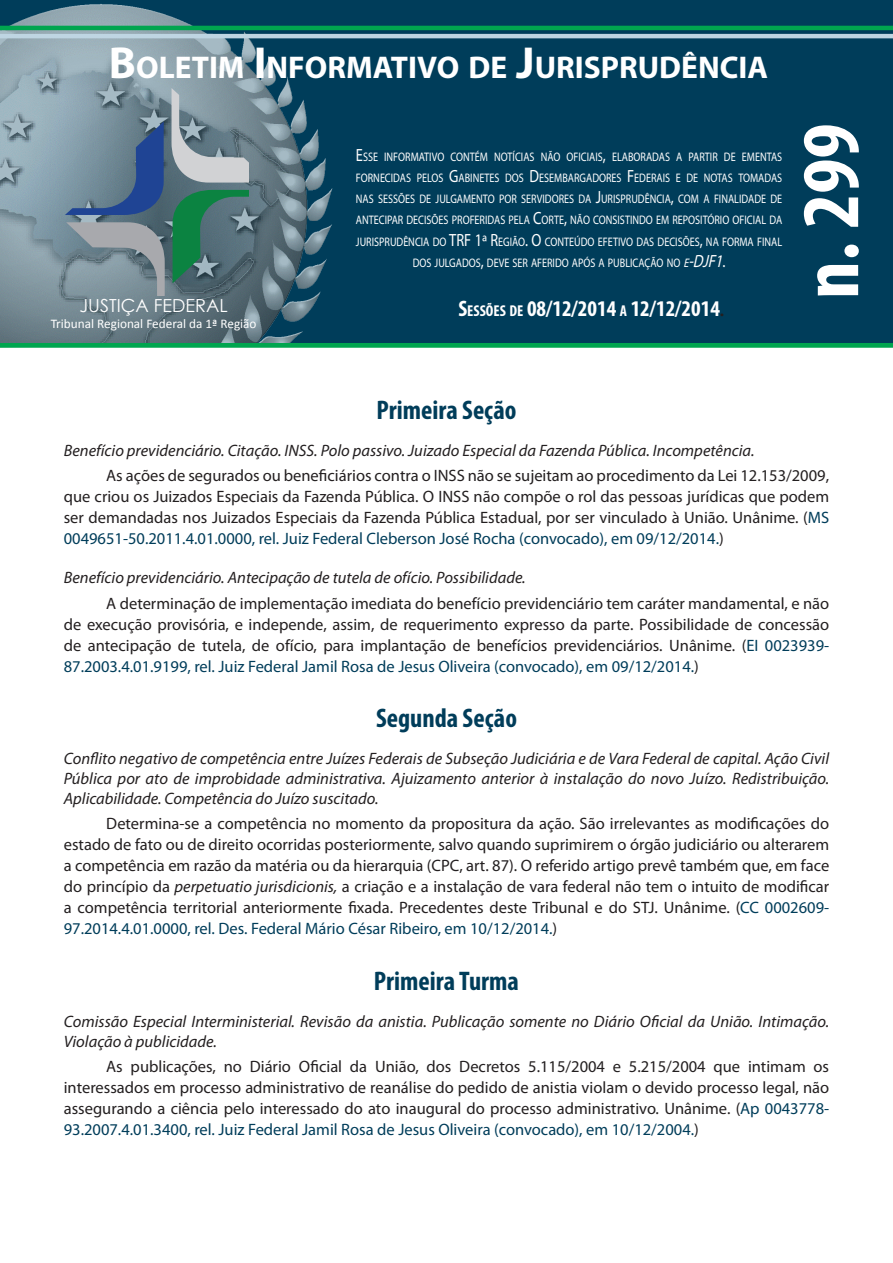
<style>
.page{position:relative;width:893px;height:1263px;background:#fff}
.page>*{position:absolute;margin:0;border:0;box-sizing:border-box;transform-origin:0 0}
.t1{font:700 condensed 82.5px "Myriad Pro";color:#fff}
.t2{font:700 31.5px "Myriad Pro";color:#fff}
.TÍTULO{font:700 condensed 27px "Myriad Pro";color:#003d5a}
.t3{font:700 condensed 22.5px "Myriad Pro";color:#fff}
.Título_SEÇÕES_e_TURM{font:18px "Century Gothic";color:#fff}
.Texto_EMENTA{font:16.5px/21px "Myriad Pro";color:#231f20;text-align:justify}
.Cabeça_EMENTA{font:italic 16.5px/19.8px "Myriad Pro";color:#231f20;text-align:justify}
.t4{font:13.2px "Calibri";color:#fff}
.t5{font:12.45px/21.3px "Myriad Pro";color:#fff;text-align:center;scale:.82 1}
.s1{font-size:45px}
.s2{font-size:17.7px}
.s3{font-style:italic}
.s4{font-style:italic;font-size:17.7px}
.s5{font-size:15.75px}
.s6{font-family:"Times New Roman";font-stretch:normal;font-size:18px;color:#231f20}
.s7{color:#003d5a}
</style>
<div class="page">
<div style="left:0;top:0;width:893px;height:343px;background:#003d5a"></div>
<img style="left:0;top:4px;width:406px;height:339px">
<div style="left:0;top:34px;width:893px;height:4px;border:1px solid #bed5e2"></div>
<hr style="left:0;top:344px;width:893px;height:3px;background:#00a54f">
<div style="left:0;top:343px;width:893px;height:5px;border:1px solid #00a54f"></div>
<div style="left:0;top:26px;width:893px;height:4px;border:1px solid #00a54f"></div>
<svg style="left:65px;top:122px;width:99px;height:93px"></svg>
<svg style="left:173px;top:190px;width:76px;height:93px"></svg>
<svg style="left:66px;top:222px;width:99px;height:74px"></svg>
<svg style="left:171px;top:88px;width:78px;height:95px"></svg>
<p class="t2" style="left:109px;top:47px;width:661px"><span class="s1">B</span>OLETIM <span class="s1">I</span> NFORMATIVO DE <span class="s1">J</span>URISPRUDÊNCIA</p>
<p class="t5" style="left:356px;top:146px;width:521px"><span class="s2">E</span>SSE INFORMATIVO CONTÉM NOTÍCIAS NÃO OFICIAIS<span class="s2">,</span> ELABORADAS A PARTIR DE EMENTAS FORNECIDAS PELOS <span class="s2">G</span>ABINETES DOS <span class="s2">D</span>ESEMBARGADORES <span class="s2">F</span> EDERAIS E DE NOTAS TOMADAS NAS SESSÕES DE JULGAMENTO POR SERVIDORES DA <span class="s2">J</span>URISPRUDÊNCIA<span class="s2">,</span> COM A FINALIDADE DE ANTECIPAR DECISÕES PROFERIDAS PELA <span class="s2">C</span>ORTE<span class="s2">,</span> NÃO CONSISTINDO EM REPOSITÓRIO OFICIAL DA JURISPRUDÊNCIA DO <span class="s2">TRF 1ª R</span>EGIÃO<span class="s2">. O</span> CONTEÚDO EFETIVO DAS DECISÕES<span class="s2">,</span> NA FORMA FINAL DOS JULGADOS<span class="s2">,</span> DEVE SER AFERIDO APÓS A PUBLICAÇÃO NO <span class="s3">e</span><span class="s4">-DJF1</span><span class="s2">.</span></p>
<p class="Título_SEÇÕES_e_TURM" style="left:80px;top:293px;width:150px">JUSTIÇA FEDERAL</p>
<p class="t3" style="left:458px;top:294px;width:267px">S<span class="s5">ESSÕES DE</span> 08/12/2014 <span class="s5">A</span> 12/12/2014<span class="s6">.</span></p>
<p class="t4" style="left:51px;top:315px;width:207px">Tribunal Regional Federal da 1ª Região</p>
<p class="t1" style="left:779px;top:299px;width:177px;rotate:-90deg">n. 299</p>
<p class="TÍTULO" style="left:376px;top:393px;width:141px">Primeira Seção</p>
<p class="Cabeça_EMENTA" style="left:64px;top:440px;width:692px">Benefício previdenciário. Citação. INSS. Polo passivo. Juizado Especial da Fazenda Pública. Incompetência.</p>
<p class="Texto_EMENTA" style="left:64px;top:465px;width:767px;text-indent:43px">As ações de segurados ou beneficiários contra o INSS não se sujeitam ao procedimento da Lei 12.153/2009, que criou os Juizados Especiais da Fazenda Pública. O INSS não compõe o rol das pessoas jurídicas que podem ser demandadas nos Juizados Especiais da Fazenda Pública Estadual, por ser vinculado à União. Unânime. (<span class="s7">MS 0049651-50.2011.4.01.0000, rel. Juiz Federal Cleberson José Rocha (convocado), em 09/12/2014.</span>)</p>
<p class="Cabeça_EMENTA" style="left:64px;top:568px;width:463px">Benefício previdenciário. Antecipação de tutela de ofício. Possibilidade.</p>
<p class="Texto_EMENTA" style="left:64px;top:592px;width:767px;text-indent:43px">A determinação de implementação imediata do benefício previdenciário tem caráter mandamental, e não de execução provisória, e independe, assim, de requerimento expresso da parte. Possibilidade de concessão de antecipação de tutela, de ofício, para implantação de benefícios previdenciários. Unânime. (<span class="s7">EI 0023939- 87.2003.4.01.9199, rel. Juiz Federal Jamil Rosa de Jesus Oliveira (convocado), em 09/12/2014.</span>)</p>
<p class="TÍTULO" style="left:376px;top:701px;width:142px">Segunda Seção</p>
<p class="Cabeça_EMENTA" style="left:64px;top:748px;width:767px">Conflito negativo de competência entre Juízes Federais de Subseção Judiciária e de Vara Federal de capital. Ação Civil Pública por ato de improbidade administrativa. Ajuizamento anterior à instalação do novo Juízo. Redistribuição.<br>Aplicabilidade. Competência do Juízo suscitado.</p>
<p class="Texto_EMENTA" style="left:64px;top:813px;width:767px;text-indent:43px">Determina-se a competência no momento da propositura da ação. São irrelevantes as modificações do estado de fato ou de direito ocorridas posteriormente, salvo quando suprimirem o órgão judiciário ou alterarem a competência em razão da matéria ou da hierarquia (CPC, art. 87). O referido artigo prevê também que, em face do princípio da <span class="s3">perpetuatio jurisdicionis,</span> a criação e a instalação de vara federal não tem o intuito de modificar a competência territorial anteriormente fixada. Precedentes deste Tribunal e do STJ. Unânime. (<span class="s7">CC 0002609- 97.2014.4.01.0000, rel. Des. Federal Mário César Ribeiro, em 10/12/2014.</span>)</p>
<p class="TÍTULO" style="left:374px;top:964px;width:147px">Primeira Turma</p>
<p class="Cabeça_EMENTA" style="left:64px;top:1011px;width:767px">Comissão Especial Interministerial. Revisão da anistia. Publicação somente no Diário Oficial da União. Intimação.<br>Violação à publicidade.</p>
<p class="Texto_EMENTA" style="left:64px;top:1055px;width:767px;text-indent:43px">As publicações, no Diário Oficial da União, dos Decretos 5.115/2004 e 5.215/2004 que intimam os interessados em processo administrativo de reanálise do pedido de anistia violam o devido processo legal, não assegurando a ciência pelo interessado do ato inaugural do processo administrativo. Unânime. (<span class="s7">Ap 0043778- 93.2007.4.01.3400, rel. Juiz Federal Jamil Rosa de Jesus Oliveira (convocado), em 10/12/2004.</span>)</p>
</div>
